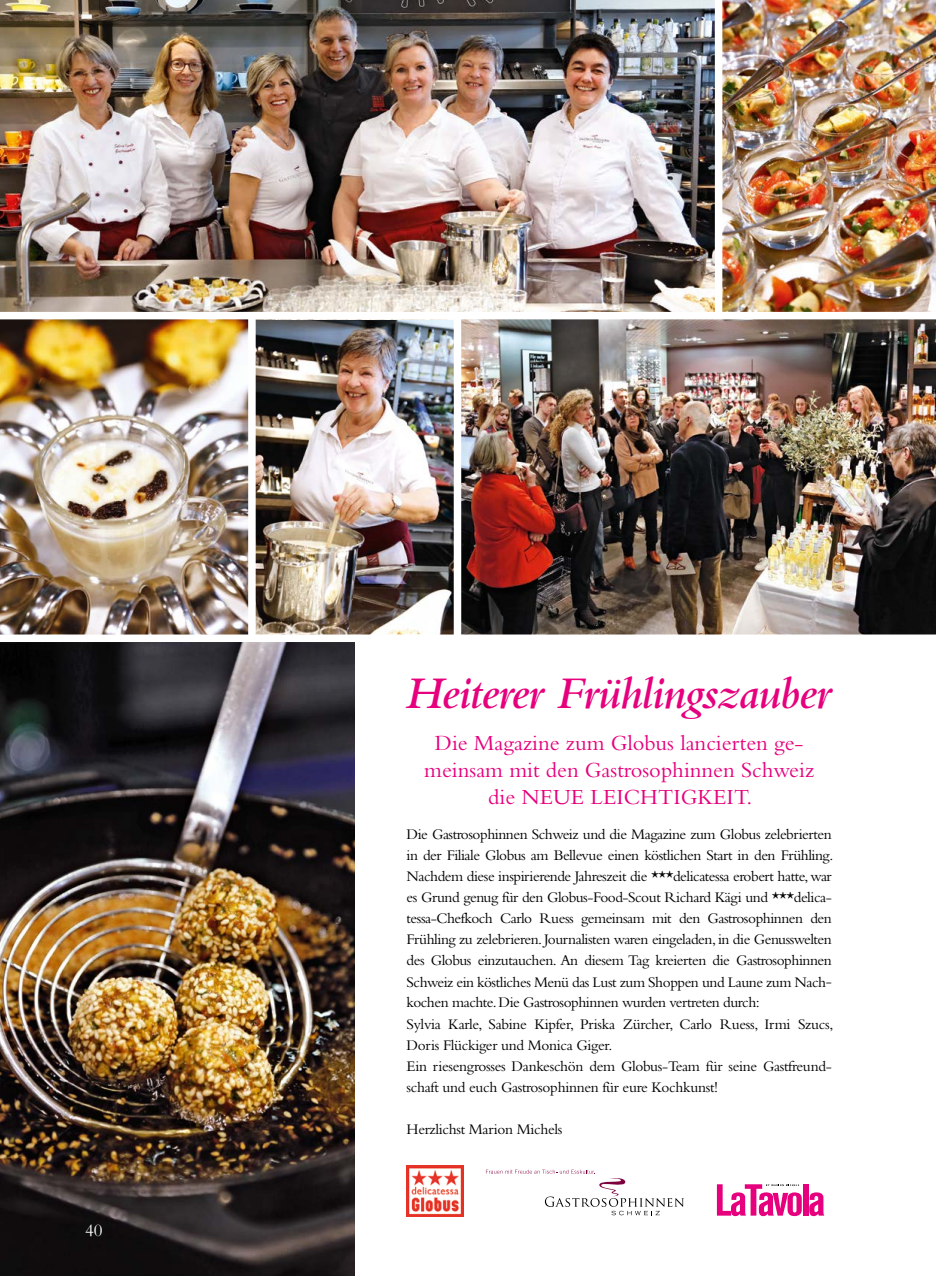
<style>
.page{position:relative;width:936px;height:1276px;background:#fff}
.page>*{position:absolute;margin:0;border:0;box-sizing:border-box;transform-origin:0 0}
.t1{font:italic 600 47.25px "Bembo Std";letter-spacing:-.02em;color:#e6007d}
.t2{font:22.5px/27px "Bembo Std";color:#e6007d;text-align:center}
.t3{font:18px "Bembo Std";color:#fff}
.t4{font:15.3px/21px "Bembo Std";letter-spacing:-.03em;color:#000}
</style>
<div class="page">
<img style="left:722px;top:0;width:213px;height:312px">
<div style="left:802px;top:1184px;width:6px;height:31px;background:#e6007d"></div>
<svg style="left:809px;top:1192px;width:15px;height:24px"></svg>
<svg style="left:716px;top:1184px;width:85px;height:32px"></svg>
<svg style="left:486px;top:1169px;width:198px;height:46px"></svg>
<img style="left:0;top:319px;width:935px;height:315px">
<img style="left:0;top:0;width:714px;height:312px">
<img style="left:0;top:642px;width:354px;height:634px">
<div style="left:248px;top:316px;width:8px;height:321px;background:#fff"></div>
<div style="left:453px;top:316px;width:8px;height:321px;background:#fff"></div>
<img style="left:406px;top:1165px;width:57px;height:52px">
<p class="t3" style="left:85px;top:1220px;width:19px">40</p>
<h1 class="t1" style="left:405px;top:667px;width:426px">Heiterer Frühlingszauber</h1>
<h2 class="t2" style="left:424px;top:729px;width:391px">Die Magazine zum Globus lancierten ge&shy;meinsam mit den Gastrosophinnen Schweiz die NEUE LEICHTIGKEIT.</h2>
<p class="t4" style="left:406px;top:824px;width:428px">Die Gastrosophinnen Schweiz und die Magazine zum Globus zelebrierten in der Filiale Globus am Bellevue einen köstlichen Start in den Frühling.<br>Nachdem diese inspirierende Jahreszeit die ***delicatessa erobert hatte, war es Grund genug für den Globus-Food-Scout Richard Kägi und ***delica&shy;tessa-Chefkoch Carlo Ruess gemeinsam mit den Gastrosophinnen den Frühling zu zelebrieren. Journalisten waren eingeladen, in die Genusswelten des Globus einzutauchen. An diesem Tag kreierten die Gastrosophinnen Schweiz ein köstliches Menü das Lust zum Shoppen und Laune zum Nach&shy;kochen machte. Die Gastrosophinnen wurden vertreten durch:<br>Sylvia Karle, Sabine Kipfer, Priska Zürcher, Carlo Ruess, Irmi Szucs, Doris Flückiger und Monica Giger.<br>Ein riesengrosses Dankeschön dem Globus-Team für seine Gastfreund&shy;schaft und euch Gastrosophinnen für eure Kochkunst!</p>
<p class="t4" style="left:406px;top:1118px;width:157px">Herzlichst Marion Michels</p>
</div>
